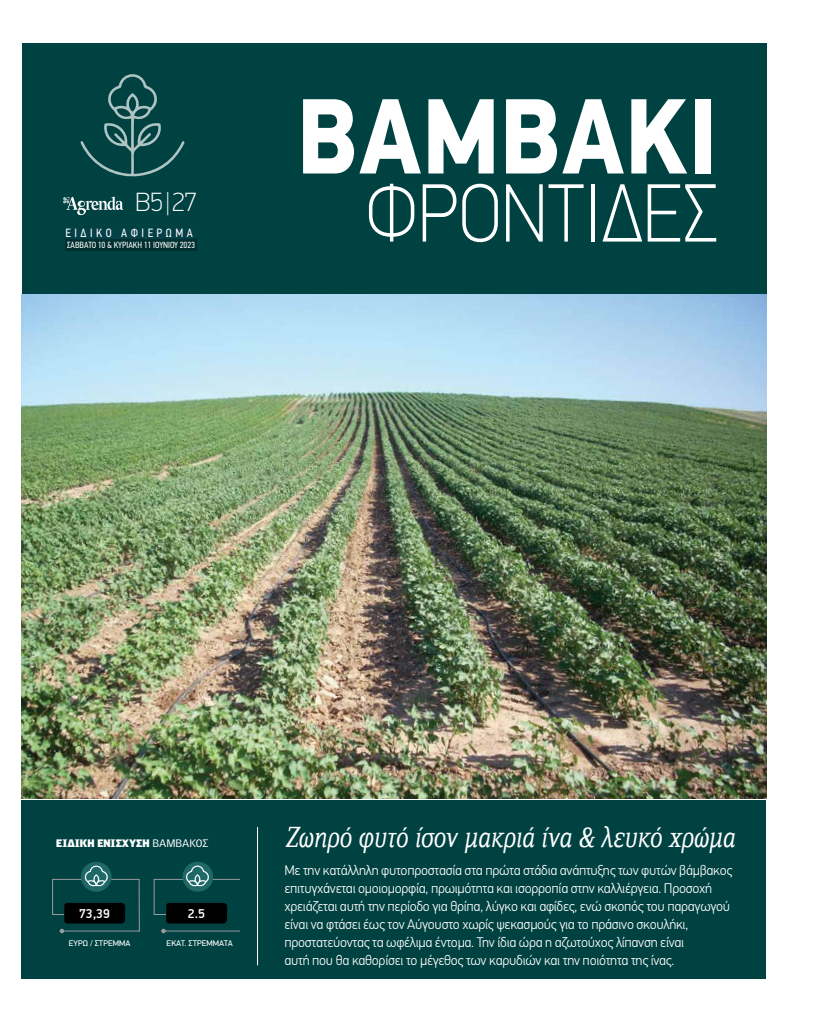
<style>
.page{position:relative;width:823px;height:1021px;background:#fff}
.page>*{position:absolute;margin:0;border:0;box-sizing:border-box;transform-origin:0 0}
.t1{font:900 107.7px "PF Din Display Pro";letter-spacing:.01em;color:#fff;scale:.88 1}
.t2{font:100 83.1px "PF Din Display Pro";letter-spacing:.005em;color:#fff;scale:.88 1}
.t3{font:italic 300 30px "Zine Serif Dis GR";letter-spacing:-.02em;color:#fff;scale:.94 1}
.t4{font:100 26.5px "PF Din Display Pro";color:#fff}
.t5{font:300 14px/18px "PF Din Text Pro";letter-spacing:-.02em;color:#fff}
.t6{font:500 12.8px "PF Din Display Pro";color:#fff}
.t7{font:12px "PF Din Text Cond Pro";letter-spacing:.29em;color:#fff}
.t8{font:900 10.5px "S Griffith Gothic";color:#fff}
.t9{font:9px "PF Din Text Cond Pro";color:#fff}
.t10{font:8.2px "PF Din Display Pro";color:#fff}
.s1{font-weight:400}
</style>
<div class="page">
<img style="left:21px;top:295px;width:744px;height:504px">
<div style="left:21px;top:799px;width:744px;height:179px;background:#004141"></div>
<div style="left:22px;top:43px;width:743px;height:250px;background:#004141"></div>
<div style="left:65px;top:239px;width:131px;height:12px;background:#002f2f"></div>
<div style="left:65px;top:228px;width:131px;height:11px;background:#034048"></div>
<svg style="left:80px;top:74px;width:104px;height:103px"></svg>
<hr style="left:257px;top:827px;width:1px;height:138px;background:#fff">
<svg style="left:63px;top:197px;width:60px;height:18px"></svg>
<svg style="left:182px;top:861px;width:31px;height:30px"></svg>
<svg style="left:81px;top:861px;width:31px;height:30px"></svg>
<svg style="left:52px;top:865px;width:88px;height:68px"></svg>
<svg style="left:153px;top:865px;width:87px;height:68px"></svg>
<h3 class="t4" style="left:135px;top:187px;width:63px">B5 | 27</h3>
<p class="t7" style="left:121px;top:226px;width:73px">ΑΦΙΕΡΩΜΑ</p>
<p class="t7" style="left:65px;top:226px;width:48px">EΙΔΙΚΟ</p>
<p class="t9" style="left:67px;top:239px;width:129px">ΣΆΒΒΑΤΟ 10 &amp; ΚΥΡΙΑΚΉ 11 IOYNIOY 2023</p>
<h1 class="t1" style="left:297px;top:71px;width:479px">ΒΑΜΒΑΚΙ</h1>
<h2 class="t2" style="left:365px;top:166px;width:403px">ΦΡΟΝΤΙΔΕΣ</h2>
<p class="t8" style="left:56px;top:836px;width:154px">ΕΙ∆ΙΚΗ ΕΝΙΣΧΥΣΗ <span class="s1">ΒΑΜΒΑΚΟΣ</span></p>
<p class="t6" style="left:79px;top:906px;width:32px">73,39</p>
<p class="t10" style="left:69px;top:938px;width:63px">ΕΥΡΩ / ΣΤΡΕΜΜΑ</p>
<p class="t6" style="left:188px;top:906px;width:18px">2.5</p>
<p class="t10" style="left:166px;top:938px;width:68px">EKAT. ΣΤΡΕΜΜΑΤΑ</p>
<h3 class="t3" style="left:284px;top:823px;width:480px">Ζωηρό φυτό ίσον μακριά ίνα &amp; λευκό χρώμα</h3>
<p class="t5" style="left:284px;top:861px;width:449px">Με την κατάλληλη φυτοπροστασία στα πρώτα στάδια ανάπτυξης των φυτών βάμβακος επιτυγχάνεται ομοιομορφία, πρωιμότητα και ισορροπία στην καλλιέργεια. Προσοχή χρειάζεται αυτή την περίοδο για θρίπα, λύγκο και αφίδες, ενώ σκοπός του παραγωγού είναι να φτάσει έως τον Αύγουστο χωρίς ψεκασμούς για το πράσινο σκουλήκι, προστατεύοντας τα ωφέλιμα έντομα. Την ίδια ώρα η αζωτούχος λίπανση είναι<br>αυτή που θα καθορίσει το μέγεθος των καρυδιών και την ποιότητα της ίνας.</p>
</div>
